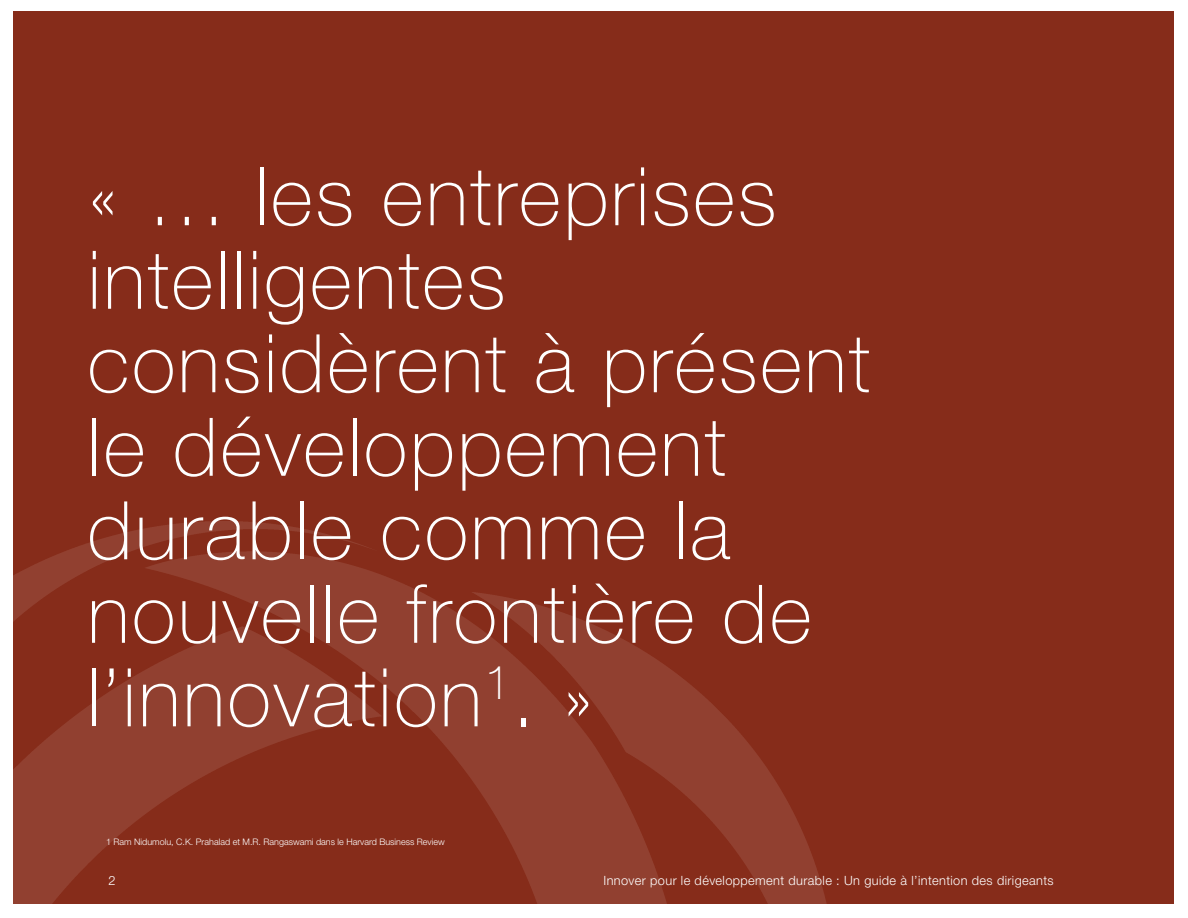
<style>
.page{position:relative;width:1188px;height:918px;background:#fff}
.page>*{position:absolute;margin:0;border:0;box-sizing:border-box;transform-origin:0 0}
.t1{font:100 81px/83.6px "Helvetica Neue LT Std";letter-spacing:.03em;color:#fff}
.t2{font:300 12.75px "Helvetica Neue LT Std";letter-spacing:.03em;color:#fff}
.t3{font:300 9px "Helvetica Neue LT Std";color:#fff}
</style>
<div class="page">
<div style="left:14px;top:12px;width:1160px;height:892px;background:#862c1a"></div>
<img style="left:13px;top:521px;width:814px;height:383px">
<p class="t1" style="left:87px;top:155px;width:784px">« … les entreprises intelligentes considèrent à présent le développement durable comme la nouvelle frontière de l’innovation<sup>1</sup>. »</p>
<p class="t3" style="left:106px;top:836px;width:340px">1 Ram Nidumolu, C.K. Prahalad et M.R. Rangaswami dans le Harvard Business Review</p>
<p class="t2" style="left:109px;top:873px;width:9px">2</p>
<p class="t2" style="left:604px;top:873px;width:452px">Innover pour le développement durable : Un guide à l’intention des dirigeants</p>
</div>
